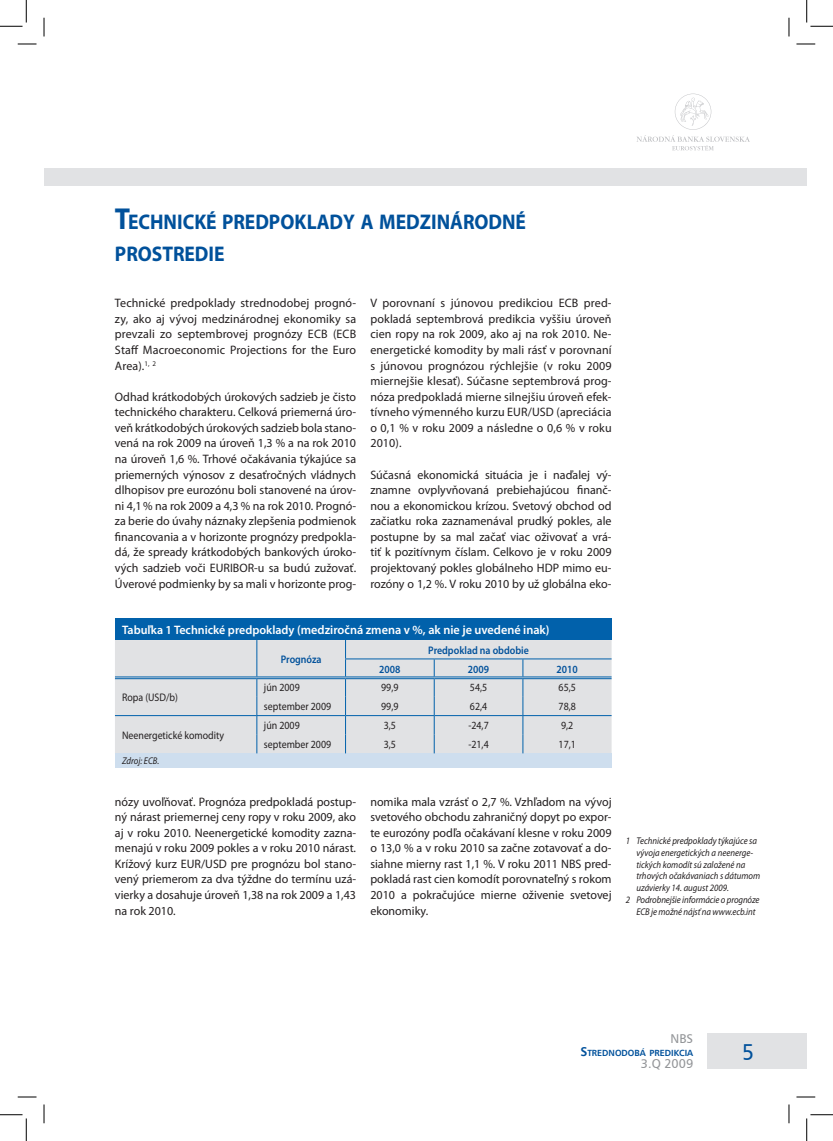
<style>
.page{position:relative;width:833px;height:1141px;background:#fff}
.page>*{position:absolute;margin:0;border:0;box-sizing:border-box;transform-origin:0 0}
.t1{font:22.5px "Humanist 777 AT";color:#01519b;scale:.91 1}
.t2{font:700 21.25px/31.1px "Myriad Pro";color:#01519b;scale:.92 1}
.t3{font:600 12.5px "Myriad Pro";color:#fff}
.t4{font:12.5px "Humanist 777 AT";color:#939598}
.t5{font:12.25px/15.6px "Myriad Pro";color:#231f20;text-align:justify}
.t6{font:11px "Myriad Pro";color:#231f20;scale:.9 1}
.t7{font:600 11px "Myriad Pro";color:#01519b;scale:.9 1}
.t8{font:italic 9.75px "Myriad Pro";color:#231f20;scale:.9 1}
.t9{font:8.75px "Humanist 777 AT Bold";color:#01519b}
.s1{font-size:30.38px}
.s2{font-size:12.25px}
.s3{font-size:12.5px}
</style>
<div class="page">
<div style="left:44px;top:168px;width:762px;height:18px;background:#e1e2e4"></div>
<svg style="left:637px;top:94px;width:112px;height:56px"></svg>
<div style="left:707px;top:1033px;width:99px;height:35px;background:#e1e2e4"></div>
<div style="left:115px;top:618px;width:496px;height:22px;background:#0161ab"></div>
<div style="left:115px;top:640px;width:496px;height:113px;background:#e1e2e4"></div>
<div style="left:115px;top:753px;width:496px;height:14px;background:#cedeee"></div>
<svg style="left:256px;top:640px;width:1px;height:113px"></svg>
<hr style="left:345px;top:658px;width:89px;height:1px;background:#0161ab">
<svg style="left:345px;top:640px;width:1px;height:113px"></svg>
<hr style="left:434px;top:658px;width:88px;height:1px;background:#0161ab">
<svg style="left:433px;top:659px;width:1px;height:94px"></svg>
<hr style="left:522px;top:658px;width:89px;height:1px;background:#0161ab">
<svg style="left:522px;top:659px;width:1px;height:94px"></svg>
<hr style="left:115px;top:676px;width:142px;height:1px;background:#0161ab">
<hr style="left:115px;top:678px;width:142px;height:1px;background:#0161ab">
<hr style="left:257px;top:676px;width:88px;height:1px;background:#0161ab">
<hr style="left:257px;top:678px;width:88px;height:1px;background:#0161ab">
<hr style="left:345px;top:676px;width:89px;height:1px;background:#0161ab">
<hr style="left:345px;top:678px;width:89px;height:1px;background:#0161ab">
<hr style="left:434px;top:676px;width:88px;height:1px;background:#0161ab">
<hr style="left:434px;top:678px;width:88px;height:1px;background:#0161ab">
<hr style="left:522px;top:676px;width:89px;height:1px;background:#0161ab">
<hr style="left:522px;top:678px;width:89px;height:1px;background:#0161ab">
<hr style="left:115px;top:715px;width:142px;height:1px;background:#0161ab">
<hr style="left:257px;top:715px;width:88px;height:1px;background:#0161ab">
<hr style="left:345px;top:715px;width:89px;height:1px;background:#0161ab">
<hr style="left:434px;top:715px;width:88px;height:1px;background:#0161ab">
<hr style="left:522px;top:715px;width:89px;height:1px;background:#0161ab">
<svg style="left:18px;top:43px;width:18px;height:2px"></svg>
<svg style="left:796px;top:43px;width:18px;height:2px"></svg>
<svg style="left:18px;top:1096px;width:18px;height:1px"></svg>
<svg style="left:796px;top:1096px;width:18px;height:1px"></svg>
<svg style="left:43px;top:18px;width:2px;height:18px"></svg>
<svg style="left:43px;top:1104px;width:2px;height:19px"></svg>
<svg style="left:788px;top:18px;width:1px;height:18px"></svg>
<svg style="left:788px;top:1104px;width:1px;height:19px"></svg>
<svg style="left:0;top:0;width:27px;height:27px"></svg>
<svg style="left:0;top:1114px;width:27px;height:26px"></svg>
<svg style="left:806px;top:0;width:26px;height:27px"></svg>
<svg style="left:806px;top:1114px;width:26px;height:26px"></svg>
<h2 class="t2" style="left:115px;top:207px;width:448px"><span class="s1">T</span>ECHNICKÉ PREDPOKLADY A MEDZINÁRODNÉ<br>PROSTREDIE</h2>
<p class="t5" style="left:115px;top:295px;width:242px">Technické predpoklady strednodobej prognó&shy;zy, ako aj vývoj medzinárodnej ekonomiky sa prevzali zo septembrovej prognózy ECB (ECB Staff Macroeconomic Projections for the Euro Area).<sup>1,</sup> <sup>2</sup></p>
<p class="t5" style="left:115px;top:389px;width:242px">Odhad krátkodobých úrokových sadzieb je čisto technického charakteru. Celková priemerná úro&shy;veň krátkodobých úrokových sadzieb bola stano&shy;vená na rok 2009 na úroveň 1,3 % a na rok 2010 na úroveň 1,6 %. Trhové očakávania týkajúce sa priemerných výnosov z desaťročných vládnych dlhopisov pre eurozónu boli stanovené na úrov&shy;ni 4,1 % na rok 2009 a 4,3 % na rok 2010. Prognó&shy;za berie do úvahy náznaky zlepšenia podmienok financovania a v horizonte prognózy predpokla&shy;dá, že spready krátkodobých bankových úroko&shy;vých sadzieb voči EURIBOR-u sa budú zužovať.<br>Úverové podmienky by sa mali v horizonte prog-</p>
<p class="t5" style="left:370px;top:295px;width:242px">V porovnaní s júnovou predikciou ECB pred&shy;pokladá septembrová predikcia vyššiu úroveň cien ropy na rok 2009, ako aj na rok 2010. Ne&shy;energetické komodity by mali rásť v porovnaní s júnovou prognózou rýchlejšie (v roku 2009 miernejšie klesať). Súčasne septembrová prog&shy;nóza predpokladá mierne silnejšiu úroveň efek&shy;tívneho výmenného kurzu EUR/USD (apreciácia o 0,1 % v roku 2009 a následne o 0,6 % v roku 2010).</p>
<p class="t5" style="left:370px;top:467px;width:242px">Súčasná ekonomická situácia je i naďalej vý&shy;znamne ovplyvňovaná prebiehajúcou finanč&shy;nou a ekonomickou krízou. Svetový obchod od začiatku roka zaznamenával prudký pokles, ale postupne by sa mal začať viac oživovať a vrá&shy;tiť k pozitívnym číslam. Celkovo je v roku 2009 projektovaný pokles globálneho HDP mimo eu&shy;rozóny o 1,2 %. V roku 2010 by už globálna eko-</p>
<p class="t3" style="left:122px;top:623px;width:429px"><span class="s2">Tabuľka 1 Technické predpoklady</span> (medziročná zmena v %, ak nie je uvedené inak)</p>
<p class="t7" style="left:280px;top:653px;width:47px">Prognóza</p>
<p class="t7" style="left:428px;top:643px;width:113px">Predpoklad na obdobie</p>
<p class="t7" style="left:379px;top:662px;width:25px">2008</p>
<p class="t7" style="left:467px;top:662px;width:25px">2009</p>
<p class="t7" style="left:556px;top:662px;width:25px">2010</p>
<p class="t6" style="left:122px;top:691px;width:64px">Ropa (USD/b)</p>
<p class="t6" style="left:122px;top:728px;width:115px">Neenergetické komodity</p>
<p class="t8" style="left:122px;top:755px;width:43px">Zdroj: ECB.</p>
<p class="t6" style="left:264px;top:681px;width:41px">jún 2009</p>
<p class="t6" style="left:381px;top:681px;width:21px">99,9</p>
<p class="t6" style="left:469px;top:681px;width:21px">54,5</p>
<p class="t6" style="left:558px;top:681px;width:21px">65,5</p>
<p class="t6" style="left:264px;top:700px;width:76px">september 2009</p>
<p class="t6" style="left:381px;top:700px;width:21px">99,9</p>
<p class="t6" style="left:469px;top:700px;width:21px">62,4</p>
<p class="t6" style="left:558px;top:700px;width:21px">78,8</p>
<p class="t6" style="left:264px;top:719px;width:41px">jún 2009</p>
<p class="t6" style="left:383px;top:719px;width:15px">3,5</p>
<p class="t6" style="left:468px;top:719px;width:24px">-24,7</p>
<p class="t6" style="left:561px;top:719px;width:15px">9,2</p>
<p class="t6" style="left:264px;top:738px;width:76px">september 2009</p>
<p class="t6" style="left:383px;top:738px;width:15px">3,5</p>
<p class="t6" style="left:468px;top:738px;width:24px">-21,4</p>
<p class="t6" style="left:558px;top:738px;width:21px">17,1</p>
<p class="t5" style="left:115px;top:793px;width:242px">nózy uvoľňovať. Prognóza predpokladá postup&shy;ný nárast priemernej ceny ropy v roku 2009, ako aj v roku 2010. Neenergetické komodity zazna&shy;menajú v roku 2009 pokles a v roku 2010 nárast.<br>Krížový kurz EUR/USD pre prognózu bol stano&shy;vený priemerom za dva týždne do termínu uzá&shy;vierky a dosahuje úroveň 1,38 na rok 2009 a 1,43 na rok 2010.</p>
<p class="t5" style="left:370px;top:794px;width:242px">nomika mala vzrásť o 2,7 %. Vzhľadom na vývoj svetového obchodu zahraničný dopyt po expor&shy;te eurozóny podľa očakávaní klesne v roku 2009 o 13,0 % a v roku 2010 sa začne zotavovať a do&shy;siahne mierny rast 1,1 %. V roku 2011 NBS pred&shy;pokladá rast cien komodít porovnateľný s rokom 2010 a pokračujúce mierne oživenie svetovej ekonomiky.</p>
<p class="t8" style="left:625px;top:835px;width:147px">1 Technické predpoklady týkajúce sa</p>
<p class="t8" style="left:636px;top:847px;width:131px">vývoja energetických a neenerge-</p>
<p class="t8" style="left:636px;top:859px;width:122px">tických komodít sú založené na</p>
<p class="t8" style="left:636px;top:870px;width:139px">trhových očakávaniach s dátumom</p>
<p class="t8" style="left:636px;top:882px;width:104px">uzávierky 14. august 2009.</p>
<p class="t8" style="left:625px;top:894px;width:150px">2 Podrobnejšie informácie o prognóze</p>
<p class="t8" style="left:636px;top:906px;width:134px">ECB je možné nájsť na www.ecb.int</p>
<p class="t4" style="left:670px;top:1031px;width:24px">NBS</p>
<p class="t9" style="left:580px;top:1047px;width:114px"><span class="s3">S</span>TREDNODOBÁ PREDIKCIA</p>
<p class="t4" style="left:640px;top:1056px;width:54px">3.Q 2009</p>
<h1 class="t1" style="left:741px;top:1038px;width:14px">5</h1>
</div>
